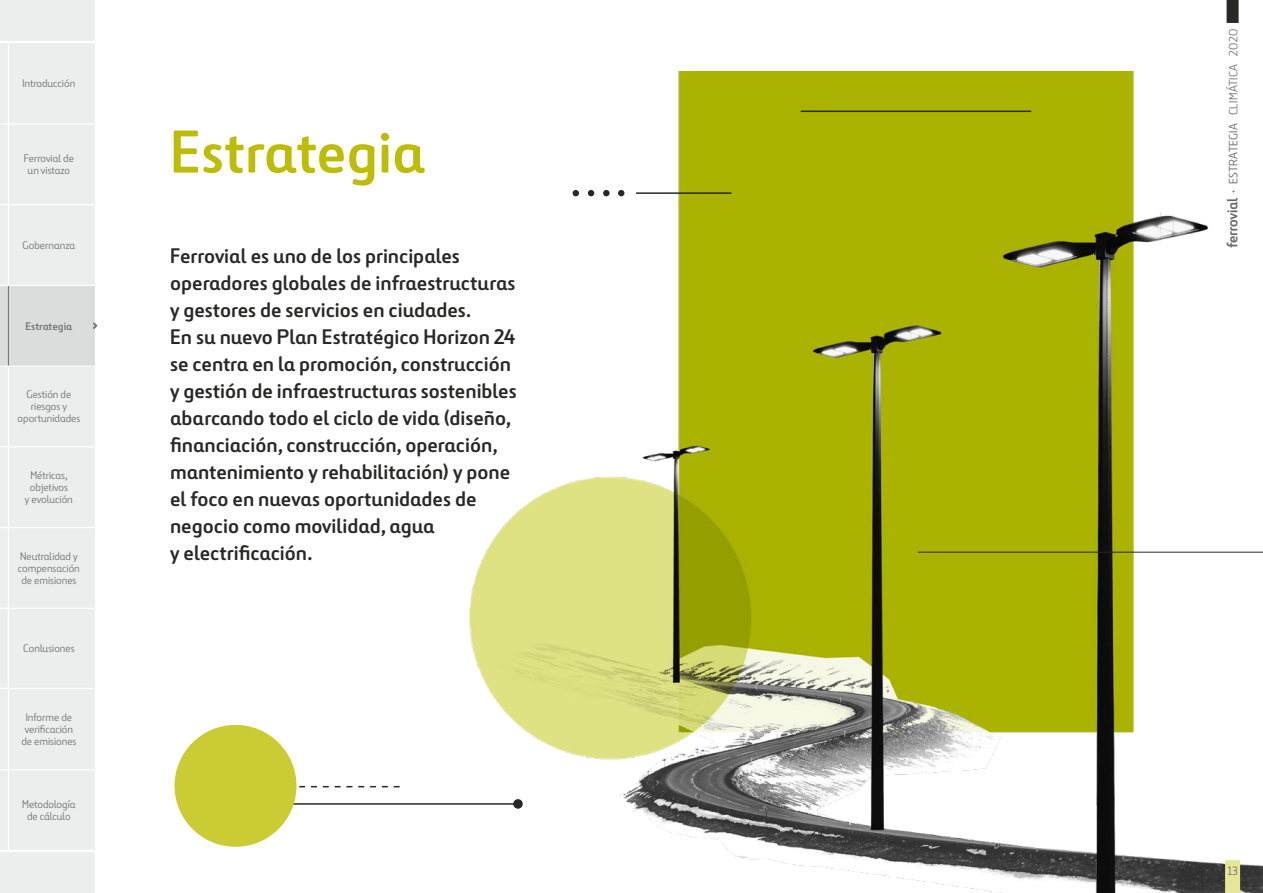
<style>
.page{position:relative;width:1263px;height:893px;background:#fff}
.page>*{position:absolute;margin:0;border:0;box-sizing:border-box;transform-origin:0 0}
.t1{font:700 60px "Ferrovial";color:#bdbd08}
.t2{font:700 21px/27px "Ferrovial";color:#282827}
.t3{font:12px "Ferrovial";letter-spacing:.025em;color:#747678}
.t4{font:12px "Ferrovial";color:#706f6f}
.t5{font:10.95px/12px "Ferrovial";color:#747678;text-align:center}
.t6{font:700 10.95px "Ferrovial";color:#747678}
.s1{font-size:15px;color:#68686e}
.s2{font-weight:700;color:#68686e}
.s3{color:#68686e}
</style>
<div class="page">
<hr style="left:242px;top:803px;width:272px;height:2px;background:#282827">
<svg style="left:296px;top:786px;width:98px;height:1px"></svg>
<img style="left:394px;top:71px;width:869px;height:822px">
<svg style="left:603px;top:190px;width:6px;height:6px"></svg>
<svg style="left:618px;top:190px;width:6px;height:6px"></svg>
<svg style="left:588px;top:190px;width:6px;height:6px"></svg>
<svg style="left:573px;top:190px;width:6px;height:6px"></svg>
<hr style="left:636px;top:192px;width:95px;height:2px;background:#282827">
<hr style="left:801px;top:111px;width:230px;height:1px;background:#282827">
<hr style="left:918px;top:552px;width:345px;height:1px;background:#282827">
<div style="left:175px;top:725px;width:121px;height:122px;background:#cbcb33;border-radius:50%"></div>
<svg style="left:0;top:0;width:97px;height:893px"></svg>
<div style="left:1226px;top:0;width:12px;height:23px;background:#282827"></div>
<div style="left:1225px;top:860px;width:15px;height:33px;background:#e5e697"></div>
<div style="left:8px;top:43px;width:87px;height:80px;background:#eceeed"></div>
<div style="left:8px;top:125px;width:87px;height:79px;background:#eceeed"></div>
<div style="left:8px;top:205px;width:87px;height:80px;background:#eceeed"></div>
<div style="left:8px;top:367px;width:87px;height:79px;background:#eceeed"></div>
<div style="left:8px;top:528px;width:87px;height:80px;background:#eceeed"></div>
<div style="left:8px;top:689px;width:87px;height:80px;background:#eceeed"></div>
<div style="left:8px;top:286px;width:87px;height:80px;background:#dbdcdc"></div>
<div style="left:8px;top:447px;width:87px;height:80px;background:#eceeed"></div>
<div style="left:8px;top:609px;width:87px;height:79px;background:#eceeed"></div>
<div style="left:8px;top:770px;width:87px;height:80px;background:#eceeed"></div>
<p class="t5" style="left:23px;top:77px;width:54px">Introducción</p>
<p class="t5" style="left:24px;top:152px;width:52px">Ferrovial de un vistazo</p>
<p class="t5" style="left:23px;top:239px;width:54px">Gobernanza</p>
<p class="t6" style="left:25px;top:319px;width:48px">Estrategia</p>
<p class="t5" style="left:18px;top:388px;width:64px">Gestión de riesgos y oportunidades</p>
<p class="t5" style="left:25px;top:469px;width:49px">Métricas, objetivos<br>y evolución</p>
<p class="t5" style="left:18px;top:550px;width:63px">Neutralidad y compensación de emisiones</p>
<p class="t5" style="left:23px;top:642px;width:53px">Conlusiones</p>
<p class="t5" style="left:21px;top:711px;width:56px">Informe de verificación de emisiones</p>
<p class="t5" style="left:22px;top:798px;width:55px">Metodología de cálculo</p>
<h1 class="t1" style="left:170px;top:114px;width:256px">Estrategia</h1>
<p class="t2" style="left:170px;top:242px;width:348px">Ferrovial es uno de los principales operadores globales de infraestructuras y gestores de servicios en ciudades.<br>En su nuevo Plan Estratégico Horizon 24 se centra en la promoción, construcción y gestión de infraestructuras sostenibles abarcando todo el ciclo de vida (diseño, financiación, construcción, operación, mantenimiento y rehabilitación) y pone el foco en nuevas oportunidades de negocio como movilidad, agua<br>y electrificación.</p>
<p class="t3" style="left:1226px;top:248px;width:221px;rotate:-90deg"><span class="s1">∆</span> <span class="s2">·</span> <span class="s3">ESTRATEGIA</span> CLIMÁTICA 2020</p>
<p class="t4" style="left:1227px;top:863px;width:12px">13</p>
</div>
